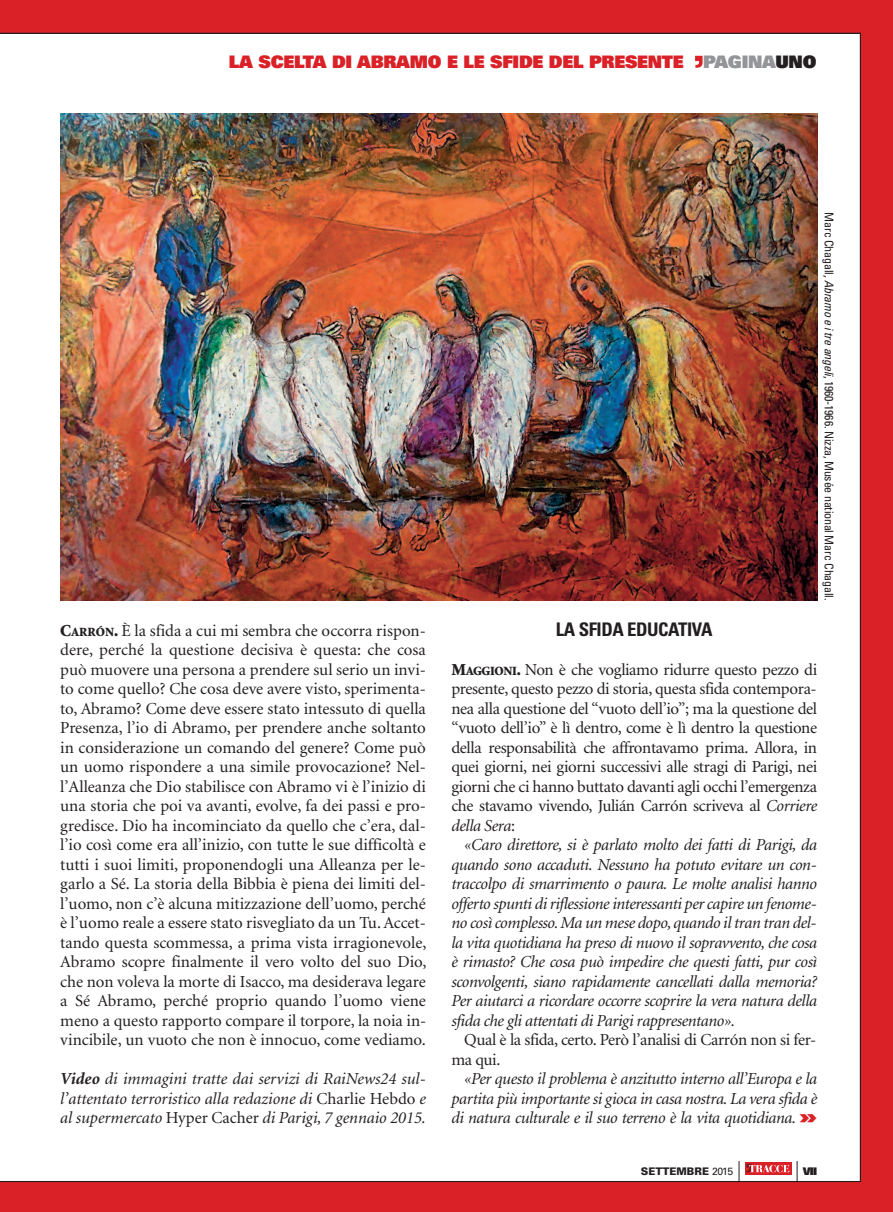
<style>
.page{position:relative;width:893px;height:1212px;background:#da2128}
.page>*{position:absolute;margin:0;border:0;box-sizing:border-box;transform-origin:0 0}
.t1{font:700 condensed 18.75px "Univers";letter-spacing:-.02em;color:#231f20}
.t2{font:900 17.25px "Univers";letter-spacing:-.015em;color:#da2128}
.t3{font:16.8px/19.5px "Minion";letter-spacing:-.02em;color:#231f20;text-align:justify}
.t4{font:italic 16.8px/19.5px "Minion";letter-spacing:-.02em;color:#231f20;text-align:justify}
.t5{font:condensed 12px "Univers";letter-spacing:-.015em;color:#231f20}
.t6{font:900 10.5px "Univers";color:#231f20}
.t7{font:900 10.5px "Univers";color:#231f20}
.s1{color:#939598}
.s2{color:#231f20}
.s3{font-weight:900}
.s4{font-weight:900;font-size:12.6px}
.s5{font-weight:700}
.s6{font-style:normal}
.s7{font-style:italic}
.s8{font-family:"Univers";font-weight:900;font-style:normal;font-stretch:expanded;font-size:18px;color:#da2128}
.s9{font-weight:400}
</style>
<div class="page">
<div style="left:0;top:33px;width:861px;height:1149px;background:#fff"></div>
<svg style="left:739px;top:1161px;width:1px;height:21px"></svg>
<svg style="left:745px;top:1162px;width:46px;height:12px"></svg>
<svg style="left:746px;top:1164px;width:43px;height:8px"></svg>
<svg style="left:797px;top:1161px;width:1px;height:21px"></svg>
<svg style="left:695px;top:56px;width:8px;height:12px"></svg>
<img style="left:60px;top:113px;width:757px;height:487px">
<p class="t2" style="left:229px;top:55px;width:589px">LA SCELTA DI ABRAMO E LE SFIDE DEL PRESENTE <span class="s1">PAGINA</span><span class="s2">UNO</span></p>
<p class="t3" style="left:60px;top:622px;width:368px"><span class="s3">C</span><span class="s4">ARRÓN</span><span class="s3">.</span> È la sfida a cui mi sembra che occorra rispon&shy;dere, perché la questione decisiva è questa: che cosa può muovere una persona a prendere sul serio un invi&shy;to come quello? Che cosa deve avere visto, sperimenta&shy;to, Abramo? Come deve essere stato intessuto di quella Presenza, l’io di Abramo, per prendere anche soltanto in considerazione un comando del genere? Come può un uomo rispondere a una simile provocazione? Nel&shy;l’Alleanza che Dio stabilisce con Abramo vi è l’inizio di una storia che poi va avanti, evolve, fa dei passi e pro&shy;gredisce. Dio ha incominciato da quello che c’era, dal&shy;l’io così come era all’inizio, con tutte le sue difficoltà e tutti i suoi limiti, proponendogli una Alleanza per le&shy;garlo a Sé. La storia della Bibbia è piena dei limiti del&shy;l’uomo, non c’è alcuna mitizzazione dell’uomo, perché è l’uomo reale a essere stato risvegliato da un Tu. Accet&shy;tando questa scommessa, a prima vista irragionevole, Abramo scopre finalmente il vero volto del suo Dio, che non voleva la morte di Isacco, ma desiderava legare a Sé Abramo, perché proprio quando l’uomo viene meno a questo rapporto compare il torpore, la noia in&shy;vincibile, un vuoto che non è innocuo, come vediamo.</p>
<p class="t4" style="left:60px;top:1070px;width:367px"><span class="s5">Video</span> di immagini tratte dai servizi di RaiNews24 sul&shy;l’attentato terroristico alla redazione di <span class="s6">Charlie Hebdo</span> e al supermercato <span class="s6">Hyper Cacher</span> di Parigi, 7 gennaio 2015.</p>
<p class="t5" style="left:833px;top:212px;width:390px;rotate:90deg">Marc Chagall, <span class="s7">Abramo e i tre angeli</span>, 1960-1966. Nizza, Musée national Marc Chagall.</p>
<p class="t1" style="left:556px;top:622px;width:158px">LA SFIDA EDUCATIVA</p>
<p class="t3" style="left:451px;top:661px;width:367px"><span class="s3">M</span><span class="s4">AGGIONI</span><span class="s3">.</span> Non è che vogliamo ridurre questo pezzo di presente, questo pezzo di storia, questa sfida contempora&shy;nea alla questione del “vuoto dell’io”; ma la questione del “vuoto dell’io” è lì dentro, come è lì dentro la questione della responsabilità che affrontavamo prima. Allora, in quei giorni, nei giorni successivi alle stragi di Parigi, nei giorni che ci hanno buttato davanti agli occhi l’emergenza che stavamo vivendo, Julián Carrón scriveva al <span class="s7">Corriere della Sera</span>:</p>
<p class="t4" style="left:451px;top:836px;width:367px;text-indent:13px">«Caro direttore, si è parlato molto dei fatti di Parigi, da quando sono accaduti. Nessuno ha potuto evitare un con&shy;traccolpo di smarrimento o paura. Le molte analisi hanno offerto spunti di riflessione interessanti per capire un fenome&shy;no così complesso. Ma un mese dopo, quando il tran tran del&shy;la vita quotidiana ha preso di nuovo il sopravvento, che cosa è rimasto? Che cosa può impedire che questi fatti, pur così sconvolgenti, siano rapidamente cancellati dalla memoria?<br>Per aiutarci a ricordare occorre scoprire la vera natura della sfida che gli attentati di Parigi rappresentano».</p>
<p class="t3" style="left:451px;top:1031px;width:366px;text-indent:13px">Qual è la sfida, certo. Però l’analisi di Carrón non si fer&shy;ma qui.</p>
<p class="t4" style="left:451px;top:1070px;width:367px;text-indent:13px">«Per questo il problema è anzitutto interno all’Europa e la partita più importante si gioca in casa nostra. La vera sfida è di natura culturale e il suo terreno è la vita quotidiana. <span class="s8">»</span></p>
<p class="t6" style="left:641px;top:1167px;width:94px">SETTEMBRE <span class="s9">2015</span></p>
<p class="t7" style="left:803px;top:1167px;width:16px">VII</p>
</div>
